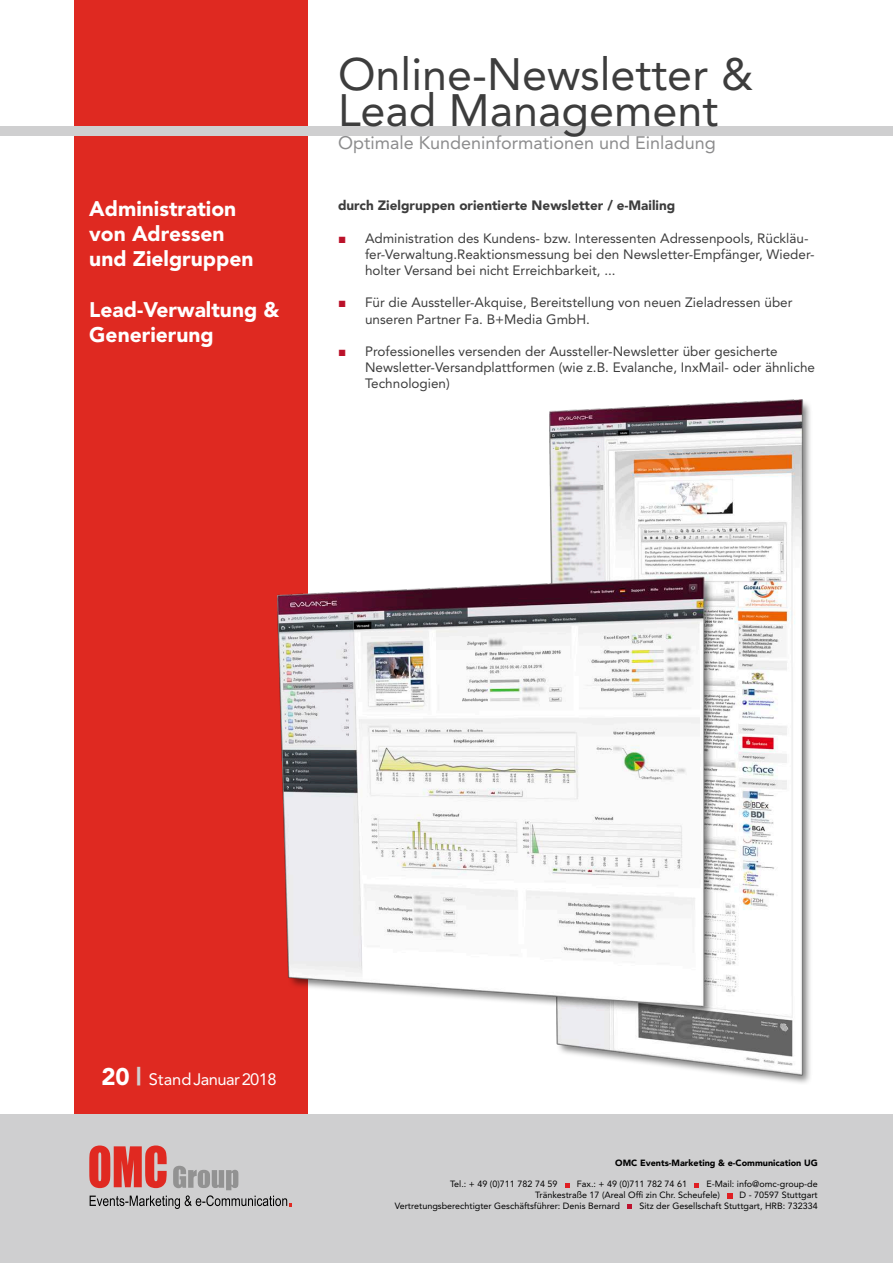
<style>
.page{position:relative;width:893px;height:1263px;background:#fff}
.page>*{position:absolute;margin:0;border:0;box-sizing:border-box;transform-origin:0 0}
.t1{font:45px/36px "Avenir LT";color:#3d3d3d}
.t2{font:900 21px "Avenir LT";color:#fff}
.t3{font:18px "Avenir LT";color:#8c8c8d}
.t4{font:16.5px "Avenir LT";letter-spacing:-.035em;color:#fff}
.t5{font:13.5px/16.2px "Avenir LT";color:#3d3d3d}
.Absatzformat_1{font:900 13.5px "Avenir LT";color:#3d3d3d}
.t6{font:9px/10.8px "Avenir LT";color:#000}
.t7{font:900 9px "Avenir LT";color:#000}
.s1{font-family:"Arial";color:#bb122a}
.s2{font-weight:900;font-size:24px}
.s3{font-weight:900;font-size:24px;color:#cfcfd0}
</style>
<div class="page">
<div style="left:74px;top:0;width:234px;height:1263px;background:#df2921"></div>
<div style="left:0;top:1114px;width:893px;height:149px;background:#cfcfd0"></div>
<div style="left:0;top:126px;width:893px;height:10px;background:#cfcfd0"></div>
<svg style="left:565px;top:1183px;width:4px;height:4px"></svg>
<svg style="left:695px;top:1183px;width:4px;height:4px"></svg>
<svg style="left:728px;top:1194px;width:4px;height:4px"></svg>
<svg style="left:628px;top:1204px;width:4px;height:5px"></svg>
<img style="left:89px;top:1145px;width:78px;height:43px">
<img style="left:173px;top:1166px;width:65px;height:24px">
<img style="left:90px;top:1195px;width:184px;height:11px">
<svg style="left:275px;top:1198px;width:16px;height:8px"></svg>
<img style="left:277px;top:399px;width:534px;height:684px">
<p class="t2" style="left:89px;top:196px;width:149px">Administration</p>
<p class="t2" style="left:89px;top:221px;width:137px">von Adressen</p>
<p class="t2" style="left:89px;top:246px;width:166px">und Zielgruppen</p>
<p class="t2" style="left:89px;top:297px;width:192px">Lead-Verwaltung &amp;</p>
<p class="t2" style="left:89px;top:322px;width:126px">Generierung</p>
<p class="t1" style="left:338px;top:57px;width:417px">Online-Newsletter &amp;<br>Lead Management</p>
<p class="t3" style="left:338px;top:133px;width:379px">Optimale Kundeninformationen und Einladung</p>
<p class="Absatzformat_1" style="left:338px;top:197px;width:339px">durch Zielgruppen orientierte Newsletter / e-Mailing</p>
<p class="t5" style="left:365px;top:230px;width:451px;text-indent:-27px"><span class="s1">■</span> Administration des Kundens- bzw. Interessenten Adressenpools, Rückläu&shy;fer-Verwaltung.Reaktionsmessung bei den Newsletter-Empfänger, Wieder&shy;holter Versand bei nicht Erreichbarkeit, ...</p>
<p class="t5" style="left:365px;top:295px;width:429px;text-indent:-27px"><span class="s1">■</span> Für die Aussteller-Akquise, Bereitstellung von neuen Zieladressen über unseren Partner Fa. B+Media GmbH.</p>
<p class="t5" style="left:365px;top:343px;width:451px;text-indent:-27px"><span class="s1">■</span> Professionelles versenden der Aussteller-Newsletter über gesicherte<br>Newsletter-Versandplattformen (wie z.B. Evalanche, InxMail- oder ähnliche<br>Technologien)</p>
<p class="t4" style="left:101px;top:1070px;width:177px"><span class="s2">20</span> <span class="s3">|</span> StandJanuar 2018</p>
<p class="t7" style="left:615px;top:1157px;width:204px">OMC Events-Marketing &amp; e-Communication UG</p>
<p class="t6" style="left:535px;top:1179px;width:284px;text-indent:171px">E-Mail: info@omc-group-de<br>Tränkestraße 17 (Areal Offi zin Chr. Scheufele)</p>
<p class="t6" style="left:450px;top:1179px;width:109px">Tel.: + 49 (0)711 782 74 59</p>
<p class="t6" style="left:577px;top:1179px;width:112px">Fax.: + 49 (0)711 782 74 61</p>
<p class="t6" style="left:739px;top:1190px;width:80px">D - 70597 Stuttgart</p>
<p class="t6" style="left:395px;top:1200px;width:227px">Vertretungsberechtigter Geschäftsführer: Denis Bernard</p>
<p class="t6" style="left:639px;top:1200px;width:180px">Sitz der Gesellschaft Stuttgart, HRB: 732334</p>
</div>
